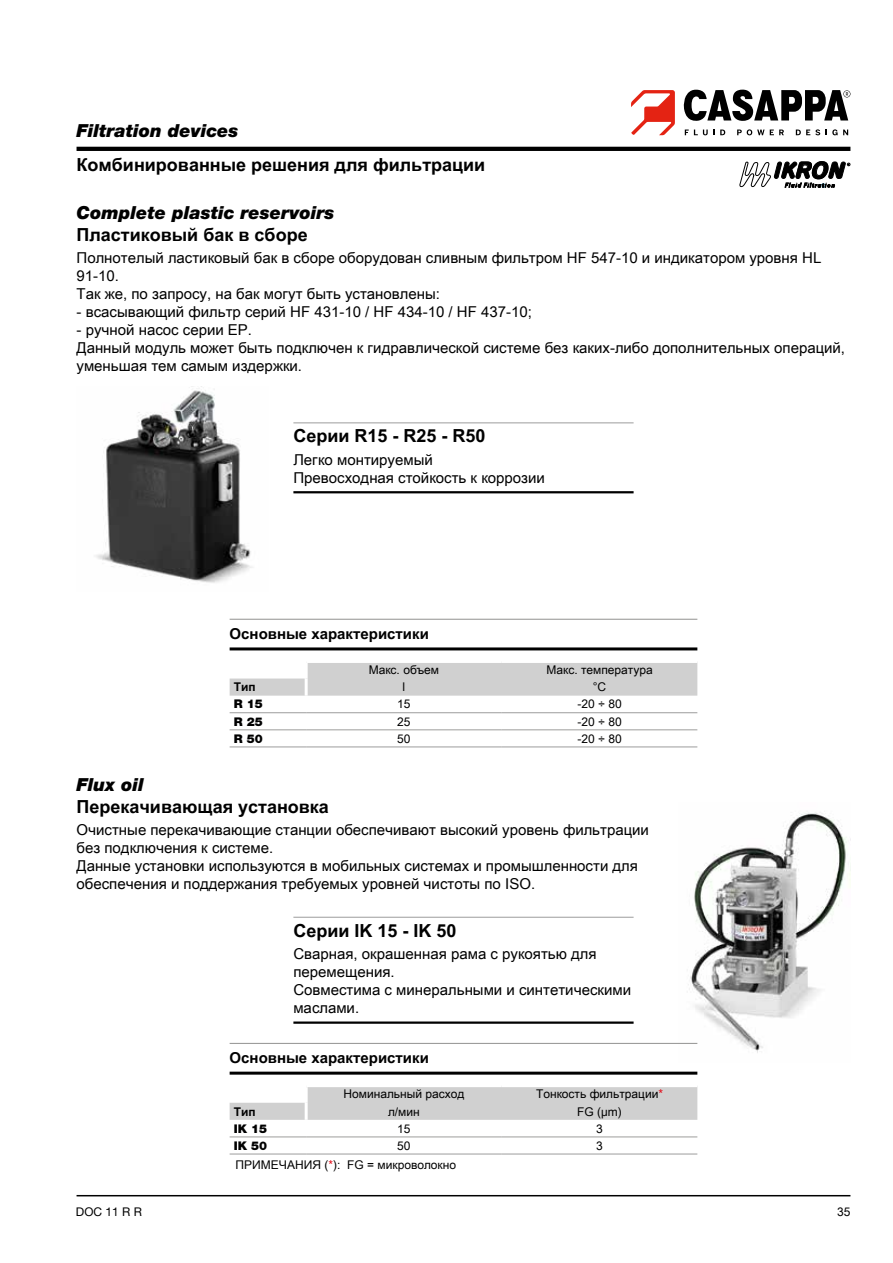
<style>
.page{position:relative;width:893px;height:1263px;background:#fff}
.page>*{position:absolute;margin:0;border:0;box-sizing:border-box;transform-origin:0 0}
.t1{font:700 18px "Arial Unicode MS";color:#000}
.t2{font:italic 900 18px "Helvetica Neue LT Std";color:#000}
.t3{font:15px/18px "Arial Unicode MS";color:#000}
.t4{font:700 15px "Arial Unicode MS";color:#000}
.t5{font:12px "Arial Unicode MS";color:#000}
.t6{font:900 12px "Helvetica Neue LT Std";color:#000}
.t7{font:12px "Helvetica Neue LT Std";color:#000}
.t8{font:700 12px "Arial Unicode MS";color:#000}
.s1{color:#e30613}
</style>
<div class="page">
<hr style="left:77px;top:147px;width:773px;height:4px;background:#000">
<hr style="left:77px;top:1195px;width:773px;height:1px;background:#000">
<svg style="left:631px;top:90px;width:44px;height:45px"></svg>
<svg style="left:683px;top:89px;width:167px;height:32px"></svg>
<svg style="left:685px;top:130px;width:40px;height:5px"></svg>
<svg style="left:737px;top:129px;width:27px;height:6px"></svg>
<svg style="left:770px;top:130px;width:14px;height:5px"></svg>
<svg style="left:796px;top:129px;width:24px;height:6px"></svg>
<svg style="left:826px;top:129px;width:22px;height:6px"></svg>
<svg style="left:739px;top:161px;width:111px;height:27px"></svg>
<img style="left:96px;top:389px;width:157px;height:194px">
<img style="left:679px;top:812px;width:171px;height:241px">
<hr style="left:293px;top:422px;width:341px;height:1px;background:#9d9d9c">
<hr style="left:293px;top:491px;width:341px;height:2px;background:#000">
<hr style="left:230px;top:619px;width:467px;height:1px;background:#9d9d9c">
<hr style="left:230px;top:647px;width:467px;height:3px;background:#000">
<svg style="left:230px;top:663px;width:467px;height:33px;background:#d4d4d4"></svg>
<hr style="left:305px;top:663px;width:3px;height:15px;background:#fff">
<hr style="left:305px;top:678px;width:3px;height:18px;background:#fff">
<hr style="left:230px;top:712px;width:76px;height:1px;background:#9d9d9c">
<hr style="left:306px;top:712px;width:196px;height:1px;background:#9d9d9c">
<hr style="left:502px;top:712px;width:195px;height:1px;background:#9d9d9c">
<hr style="left:230px;top:729px;width:76px;height:1px;background:#9d9d9c">
<hr style="left:306px;top:729px;width:196px;height:1px;background:#9d9d9c">
<hr style="left:502px;top:729px;width:195px;height:1px;background:#9d9d9c">
<hr style="left:230px;top:746px;width:76px;height:1px;background:#9d9d9c">
<hr style="left:306px;top:746px;width:196px;height:1px;background:#9d9d9c">
<hr style="left:502px;top:746px;width:195px;height:1px;background:#9d9d9c">
<hr style="left:230px;top:1043px;width:467px;height:1px;background:#9d9d9c">
<hr style="left:230px;top:1072px;width:467px;height:3px;background:#000">
<svg style="left:230px;top:1087px;width:467px;height:33px;background:#d4d4d4"></svg>
<hr style="left:305px;top:1087px;width:3px;height:16px;background:#fff">
<hr style="left:305px;top:1103px;width:3px;height:17px;background:#fff">
<hr style="left:230px;top:1136px;width:76px;height:1px;background:#9d9d9c">
<hr style="left:306px;top:1136px;width:196px;height:1px;background:#9d9d9c">
<hr style="left:502px;top:1136px;width:195px;height:1px;background:#9d9d9c">
<hr style="left:230px;top:1154px;width:76px;height:1px;background:#9d9d9c">
<hr style="left:306px;top:1154px;width:196px;height:1px;background:#9d9d9c">
<hr style="left:502px;top:1154px;width:195px;height:1px;background:#9d9d9c">
<hr style="left:293px;top:917px;width:341px;height:1px;background:#9d9d9c">
<hr style="left:293px;top:1021px;width:341px;height:3px;background:#000">
<p class="t2" style="left:77px;top:120px;width:164px">Filtration devices</p>
<p class="t1" style="left:77px;top:151px;width:410px">Комбинированные решения для фильтрации</p>
<p class="t2" style="left:77px;top:202px;width:259px">Complete plastic reservoirs</p>
<p class="t1" style="left:77px;top:221px;width:233px">Пластиковый бак в сборе</p>
<p class="t3" style="left:77px;top:248px;width:746px">Полнотелый ластиковый бак в сборе оборудован сливным фильтром HF 547-10 и индикатором уровня HL<br>91-10.<br>Так же, по запросу, на бак могут быть установлены:</p>
<p class="t3" style="left:77px;top:302px;width:457px">- всасывающий фильтр серий HF 431-10 / HF 434-10 / HF 437-10;</p>
<p class="t3" style="left:77px;top:320px;width:770px">- ручной насос серии EP.<br>Данный модуль может быть подключен к гидравлической системе без каких-либо дополнительных операций, уменьшая тем самым издержки.</p>
<p class="t1" style="left:293px;top:423px;width:194px">Серии R15 - R25 - R50</p>
<p class="t3" style="left:293px;top:450px;width:253px">Легко монтируемый<br>Превосходная стойкость к коррозии</p>
<p class="t4" style="left:230px;top:623px;width:201px">Основные характеристики</p>
<p class="t5" style="left:369px;top:661px;width:72px">Макс. объем</p>
<p class="t5" style="left:546px;top:661px;width:108px">Макс. температура</p>
<p class="t8" style="left:234px;top:678px;width:23px">Тип</p>
<p class="t5" style="left:403px;top:678px;width:4px">l</p>
<p class="t5" style="left:593px;top:678px;width:15px">°C</p>
<p class="t6" style="left:234px;top:697px;width:30px">R 15</p>
<p class="t5" style="left:397px;top:695px;width:15px">15</p>
<p class="t5" style="left:577px;top:695px;width:46px">-20 ÷ 80</p>
<p class="t6" style="left:234px;top:714px;width:30px">R 25</p>
<p class="t5" style="left:397px;top:713px;width:15px">25</p>
<p class="t5" style="left:577px;top:713px;width:46px">-20 ÷ 80</p>
<p class="t6" style="left:234px;top:731px;width:30px">R 50</p>
<p class="t5" style="left:397px;top:730px;width:15px">50</p>
<p class="t5" style="left:577px;top:730px;width:46px">-20 ÷ 80</p>
<p class="t2" style="left:77px;top:774px;width:69px">Flux oil</p>
<p class="t1" style="left:77px;top:793px;width:254px">Перекачивающая установка</p>
<p class="t3" style="left:77px;top:820px;width:574px">Очистные перекачивающие станции обеспечивают высокий уровень фильтрации без подключения к системе.<br>Данные установки используются в мобильных системах и промышленности для обеспечения и поддержания требуемых уровней чистоты по ISO.</p>
<p class="t1" style="left:293px;top:917px;width:165px">Серии IK 15 - IK 50</p>
<p class="t3" style="left:293px;top:944px;width:339px">Сварная, окрашенная рама с рукоятью для перемещения.<br>Совместима с минеральными и синтетическими маслами.</p>
<p class="t4" style="left:230px;top:1047px;width:201px">Основные характеристики</p>
<p class="t5" style="left:343px;top:1085px;width:122px">Номинальный расход</p>
<p class="t5" style="left:536px;top:1085px;width:129px">Тонкость фильтрации<span class="s1">*</span></p>
<p class="t8" style="left:234px;top:1102px;width:23px">Тип</p>
<p class="t5" style="left:388px;top:1103px;width:33px">л/мин</p>
<p class="t5" style="left:577px;top:1103px;width:46px">FG (μm)</p>
<p class="t6" style="left:234px;top:1121px;width:35px">IK 15</p>
<p class="t5" style="left:397px;top:1120px;width:15px">15</p>
<p class="t5" style="left:596px;top:1120px;width:8px">3</p>
<p class="t6" style="left:234px;top:1138px;width:35px">IK 50</p>
<p class="t5" style="left:397px;top:1137px;width:15px">50</p>
<p class="t5" style="left:596px;top:1137px;width:8px">3</p>
<p class="t5" style="left:236px;top:1156px;width:222px">ПРИМЕЧАНИЯ (<span class="s1">*</span>): FG = микроволокно</p>
<p class="t7" style="left:76px;top:1205px;width:68px">DOC 11 R R</p>
<p class="t5" style="left:837px;top:1203px;width:15px">35</p>
</div>
